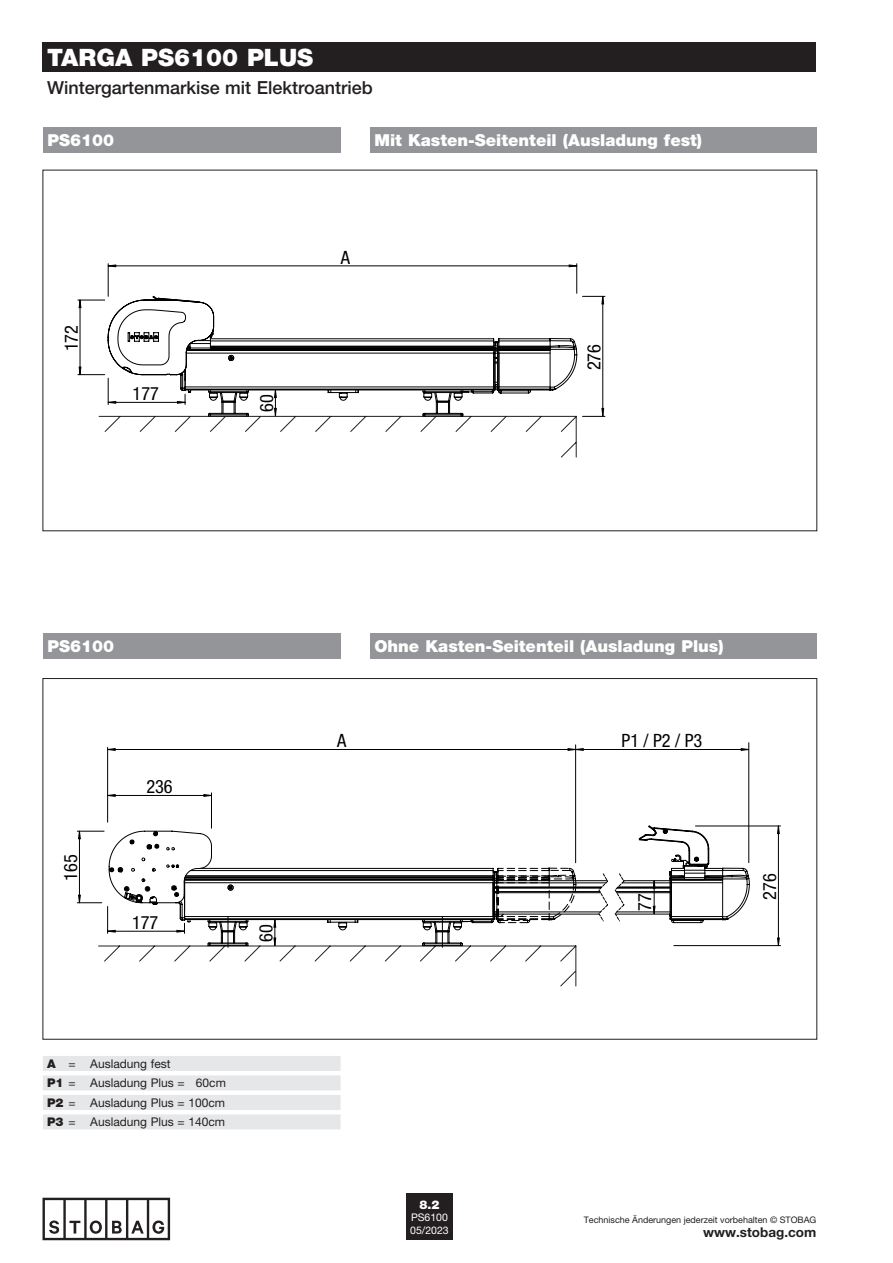
<style>
.page{position:relative;width:893px;height:1263px;background:#fff}
.page>*{position:absolute;margin:0;border:0;box-sizing:border-box;transform-origin:0 0}
.t1{font:900 24px "Helvetica Neue LT Pro";color:#fff}
.t2{font:condensed 18.3px "Helvetica Neue LT Pro";color:#000001}
.t3{font:500 18px "Helvetica Neue LT Pro";color:#231f20}
.t4{font:900 16.5px "Helvetica Neue LT Pro";color:#fff}
.t5{font:700 13.5px "Helvetica Neue LT Pro";color:#231f20}
.t6{font:12px/19.5px "Helvetica Neue LT Pro";color:#231f20}
.t7{font:900 12px "Helvetica Neue LT Pro";color:#fff}
.t8{font:10.5px/12.6px "Helvetica Neue LT Pro";color:#fff}
.t9{font:9px "Helvetica Neue LT Pro";color:#231f20}
.s1{font-weight:900}
</style>
<div class="page">
<svg style="left:79px;top:264px;width:525px;height:70px"></svg>
<hr style="left:80px;top:300px;width:1px;height:75px;background:#000001">
<hr style="left:602px;top:296px;width:1px;height:120px;background:#000001">
<hr style="left:108px;top:266px;width:469px;height:1px;background:#000001">
<hr style="left:108px;top:264px;width:1px;height:32px;background:#000001">
<svg style="left:78px;top:300px;width:27px;height:8px"></svg>
<svg style="left:569px;top:264px;width:36px;height:40px"></svg>
<svg style="left:107px;top:295px;width:391px;height:39px"></svg>
<svg style="left:108px;top:298px;width:469px;height:36px"></svg>
<svg style="left:78px;top:334px;width:527px;height:123px"></svg>
<hr style="left:576px;top:749px;width:167px;height:1px;background:#000001">
<hr style="left:575px;top:745px;width:1px;height:118px;background:#000001">
<hr style="left:778px;top:826px;width:1px;height:119px;background:#000001">
<hr style="left:695px;top:826px;width:86px;height:1px;background:#000001">
<hr style="left:674px;top:945px;width:107px;height:1px;background:#000001">
<hr style="left:211px;top:793px;width:1px;height:35px;background:#000001">
<svg style="left:108px;top:794px;width:103px;height:3px"></svg>
<hr style="left:748px;top:743px;width:1px;height:120px;background:#000001">
<hr style="left:107px;top:747px;width:1px;height:75px;background:#000001">
<svg style="left:107px;top:748px;width:476px;height:3px"></svg>
<svg style="left:77px;top:830px;width:500px;height:156px"></svg>
<svg style="left:125px;top:827px;width:584px;height:119px"></svg>
<svg style="left:639px;top:827px;width:111px;height:96px"></svg>
<div style="left:43px;top:1056px;width:298px;height:15px;background:#e6e7e9"></div>
<div style="left:43px;top:1075px;width:298px;height:15px;background:#e6e7e9"></div>
<div style="left:43px;top:1095px;width:298px;height:15px;background:#e6e7e9"></div>
<div style="left:43px;top:1114px;width:298px;height:15px;background:#e6e7e9"></div>
<div style="left:370px;top:128px;width:446px;height:25px;background:#939598"></div>
<div style="left:370px;top:634px;width:446px;height:25px;background:#939598"></div>
<div style="left:406px;top:1193px;width:47px;height:47px;background:#231f20"></div>
<svg style="left:43px;top:1198px;width:127px;height:42px"></svg>
<div style="left:43px;top:43px;width:773px;height:29px;background:#231f20"></div>
<div style="left:43px;top:128px;width:298px;height:25px;background:#939598"></div>
<div style="left:43px;top:634px;width:298px;height:25px;background:#939598"></div>
<h1 class="t1" style="left:47px;top:43px;width:268px">TARGA PS6100 PLUS</h1>
<p class="t3" style="left:47px;top:76px;width:327px">Wintergartenmarkise mit Elektroantrieb</p>
<p class="t4" style="left:47px;top:130px;width:68px">PS6100</p>
<p class="t2" style="left:61px;top:351px;width:28px;rotate:-90deg">172</p>
<p class="t2" style="left:133px;top:383px;width:28px">177</p>
<p class="t2" style="left:256px;top:412px;width:19px;rotate:-90deg">60</p>
<p class="t4" style="left:374px;top:130px;width:329px">Mit Kasten-Seitenteil (Ausladung fest)</p>
<p class="t2" style="left:341px;top:246px;width:11px">A</p>
<p class="t2" style="left:583px;top:370px;width:28px;rotate:-90deg">276</p>
<p class="t4" style="left:47px;top:636px;width:68px">PS6100</p>
<p class="t2" style="left:60px;top:881px;width:28px;rotate:-90deg">165</p>
<p class="t2" style="left:146px;top:776px;width:28px">236</p>
<p class="t2" style="left:132px;top:912px;width:28px">177</p>
<p class="t2" style="left:255px;top:942px;width:19px;rotate:-90deg">60</p>
<p class="t6" style="left:47px;top:1053px;width:180px"><span class="s1">A</span> = Ausladung fest<br><span class="s1">P1</span> = Ausladung Plus = 60cm<br><span class="s1">P2</span> = Ausladung Plus = 100cm<br><span class="s1">P3</span> = Ausladung Plus = 140cm</p>
<p class="t4" style="left:374px;top:636px;width:351px">Ohne Kasten-Seitenteil (Ausladung Plus)</p>
<p class="t2" style="left:337px;top:730px;width:11px">A</p>
<p class="t2" style="left:621px;top:730px;width:82px">P1 / P2 / P3</p>
<p class="t2" style="left:634px;top:911px;width:19px;rotate:-90deg">77</p>
<p class="t2" style="left:759px;top:900px;width:28px;rotate:-90deg">276</p>
<p class="t7" style="left:419px;top:1197px;width:22px">8.2</p>
<p class="t8" style="left:410px;top:1211px;width:40px">PS6100<br>05/2023</p>
<p class="t9" style="left:584px;top:1214px;width:234px">Technische Änderungen jederzeit vorbehalten © STOBAG</p>
<p class="t5" style="left:703px;top:1224px;width:115px">www.stobag.com</p>
</div>
